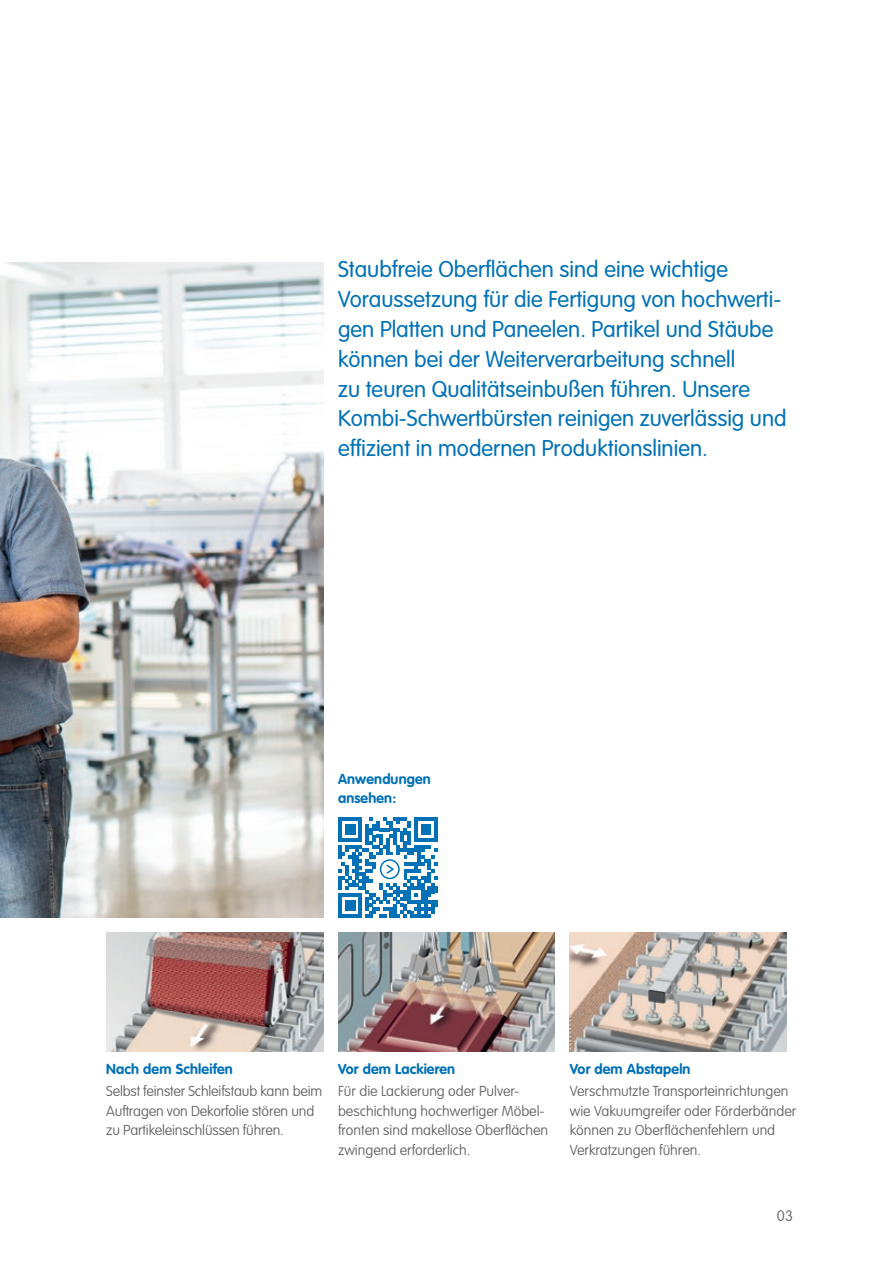
<style>
.page{position:relative;width:893px;height:1263px;background:#fff}
.page>*{position:absolute;margin:0;border:0;box-sizing:border-box;transform-origin:0 0}
.t1{font:300 22.5px/29.7px "VAG Rounded Std";color:#0071b7}
.t2{font:100 15px "VAG Rounded Std";color:#636366}
.t3{font:100 14.25px/19.5px "VAG Rounded Std";color:#636366}
.t4{font:700 14.25px/19.5px "VAG Rounded Std";letter-spacing:.01em;color:#0071b7}
</style>
<div class="page">
<img style="left:0;top:263px;width:323px;height:654px">
<img style="left:570px;top:932px;width:217px;height:119px">
<img style="left:106px;top:932px;width:217px;height:119px">
<img style="left:338px;top:932px;width:217px;height:119px">
<svg style="left:338px;top:817px;width:100px;height:100px"></svg>
<p class="t1" style="left:338px;top:256px;width:450px">Staubfreie Oberflächen sind eine wichtige Voraussetzung für die Fertigung von hochwerti&shy;gen Platten und Paneelen. Partikel und Stäube können bei der Weiterverarbeitung schnell<br>zu teuren Qualitätseinbußen führen. Unsere Kombi-Schwertbürsten reinigen zuverlässig und effizient in modernen Produktionslinien.</p>
<p class="t4" style="left:338px;top:769px;width:94px">Anwendungen ansehen:</p>
<p class="t4" style="left:106px;top:1059px;width:128px">Nach dem Schleifen</p>
<p class="t3" style="left:106px;top:1082px;width:218px">Selbst feinster Schleifstaub kann beim<br>Auftragen von Dekorfolie stören und zu Partikeleinschlüssen führen.</p>
<p class="t4" style="left:338px;top:1059px;width:119px">Vor dem Lackieren</p>
<p class="t3" style="left:338px;top:1082px;width:212px">Für die Lackierung oder Pulver&shy;beschichtung hochwertiger Möbel&shy;fronten sind makellose Oberflächen zwingend erforderlich.</p>
<p class="t4" style="left:570px;top:1059px;width:122px">Vor dem Abstapeln</p>
<p class="t3" style="left:570px;top:1082px;width:228px">Verschmutzte Transporteinrichtungen wie Vakuumgreifer oder Förderbänder können zu Oberflächenfehlern und Verkratzungen führen.</p>
<p class="t2" style="left:777px;top:1207px;width:18px">03</p>
</div>
